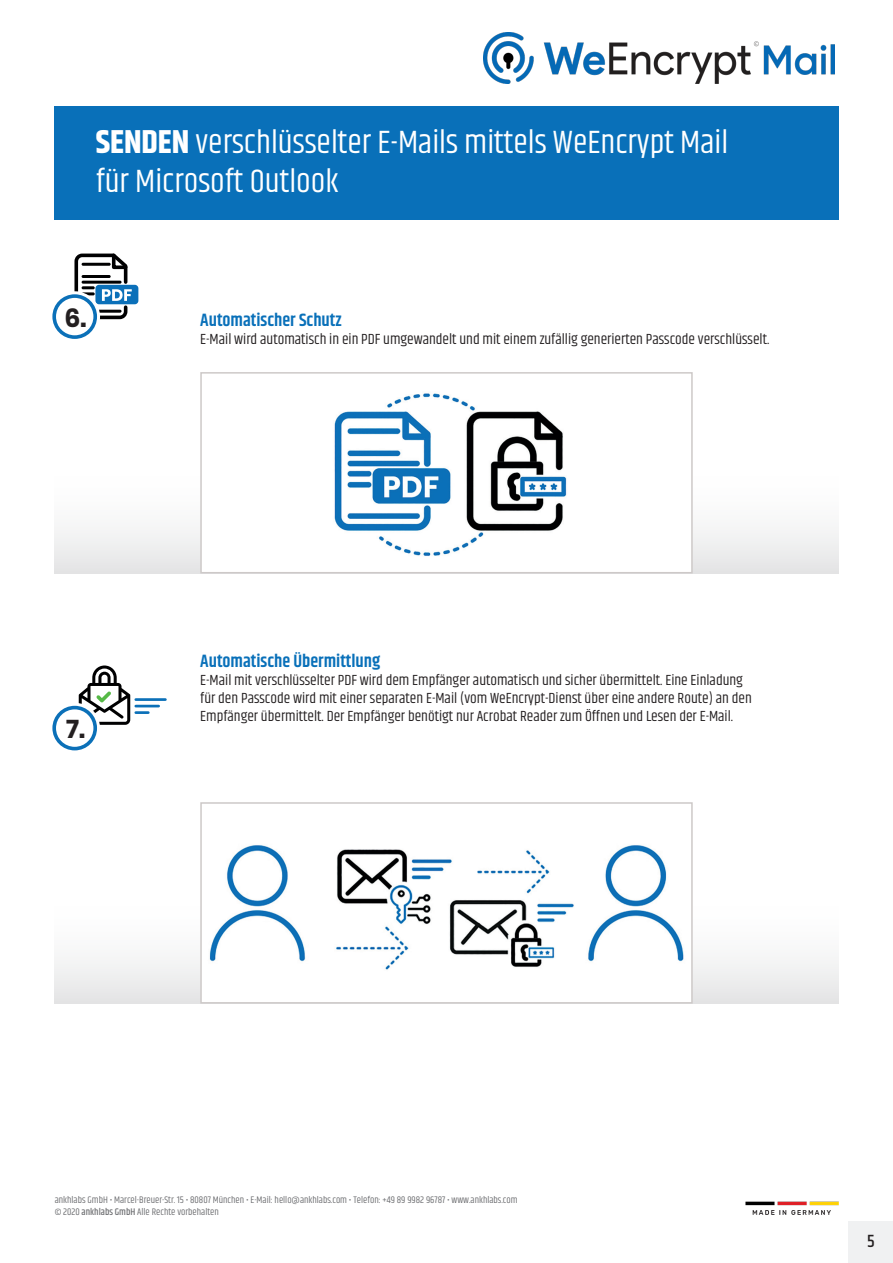
<style>
.page{position:relative;width:893px;height:1263px;background:#fff}
.page>*{position:absolute;margin:0;border:0;box-sizing:border-box;transform-origin:0 0}
.t1{font:33px "Khand";color:#fff}
.t2{font:700 25.5px "Poppins";color:#231f20}
.t3{font:600 18px "Khand";color:#0970b9}
.t4{font:500 18px "Khand";color:#231f20}
.t5{font:15px/18px "Khand";color:#231f20}
.t6{font:9.75px "Khand";color:#6c6d70}
.s1{font-weight:700}
.s2{font-weight:500}
</style>
<div class="page">
<svg style="left:79px;top:665px;width:51px;height:60px"></svg>
<hr style="left:136px;top:698px;width:29px;height:3px;background:#0b70b8">
<hr style="left:136px;top:705px;width:23px;height:2px;background:#0b70b8">
<svg style="left:136px;top:711px;width:12px;height:3px"></svg>
<div style="left:95px;top:285px;width:43px;height:19px;background:#0b70b9;border-radius:4px"></div>
<svg style="left:74px;top:254px;width:58px;height:65px"></svg>
<div style="left:55px;top:863px;width:784px;height:140px;background:linear-gradient(to bottom,#fff,#eaebeb)"></div>
<div style="left:55px;top:433px;width:784px;height:140px;background:linear-gradient(to bottom,#fff,#eaeaeb)"></div>
<div style="left:54px;top:106px;width:785px;height:114px;background:#0970b9"></div>
<img style="left:484px;top:33px;width:351px;height:51px">
<img style="left:745px;top:1201px;width:94px;height:13px">
<svg style="left:49px;top:291px;width:51px;height:51px"></svg>
<div style="left:54px;top:296px;width:41px;height:41px;background:#fff;border-radius:50%"></div>
<div style="left:52px;top:294px;width:45px;height:45px;border:4px solid #0b70b8;border-radius:50%"></div>
<svg style="left:49px;top:703px;width:51px;height:50px"></svg>
<div style="left:54px;top:708px;width:41px;height:41px;background:#fff;border-radius:50%"></div>
<div style="left:52px;top:706px;width:45px;height:44px;border:4px solid #0b70b8;border-radius:50%"></div>
<div style="left:201px;top:373px;width:491px;height:200px;background:#fff"></div>
<img style="left:334px;top:393px;width:233px;height:163px">
<div style="left:200px;top:372px;width:493px;height:201px;border:2px solid #cdc9c8"></div>
<img style="left:203px;top:845px;width:487px;height:155px">
<div style="left:200px;top:802px;width:493px;height:201px;border:2px solid #cdc9c8"></div>
<div style="left:849px;top:1222px;width:44px;height:41px;background:#f0f1f2"></div>
<p class="t1" style="left:96px;top:122px;width:634px"><span class="s1">SENDEN</span> verschlüsselter E-Mails mittels WeEncrypt Mail</p>
<p class="t1" style="left:96px;top:161px;width:244px">für Microsoft Outlook</p>
<p class="t2" style="left:65px;top:303px;width:24px">6.</p>
<p class="t3" style="left:200px;top:308px;width:143px">Automatischer Schutz</p>
<p class="t5" style="left:200px;top:331px;width:570px">E-Mail wird automatisch in ein PDF umgewandelt und mit einem zufällig generierten Passcode verschlüsselt.</p>
<p class="t2" style="left:66px;top:714px;width:21px">7.</p>
<p class="t3" style="left:200px;top:649px;width:182px">Automatische Übermittlung</p>
<p class="t5" style="left:200px;top:672px;width:553px">E-Mail mit verschlüsselter PDF wird dem Empfänger automatisch und sicher übermittelt. Eine Einladung für den Passcode wird mit einer separaten E-Mail (vom WeEncrypt-Dienst über eine andere Route) an den<br>Empfänger übermittelt. Der Empfänger benötigt nur Acrobat Reader zum Öffnen und Lesen der E-Mail.</p>
<p class="t6" style="left:55px;top:1194px;width:464px">ankhlabs GmbH • Marcel-Breuer-Str. 15 • 80807 München • E-Mail: hello@ankhlabs.com • Telefon: +49 89 9982 96787 • www.ankhlabs.com</p>
<p class="t6" style="left:55px;top:1205px;width:166px">© 2020 <span class="s2">ankhlabs GmbH</span> Alle Rechte vorbehalten</p>
<p class="t4" style="left:867px;top:1230px;width:9px">5</p>
</div>
